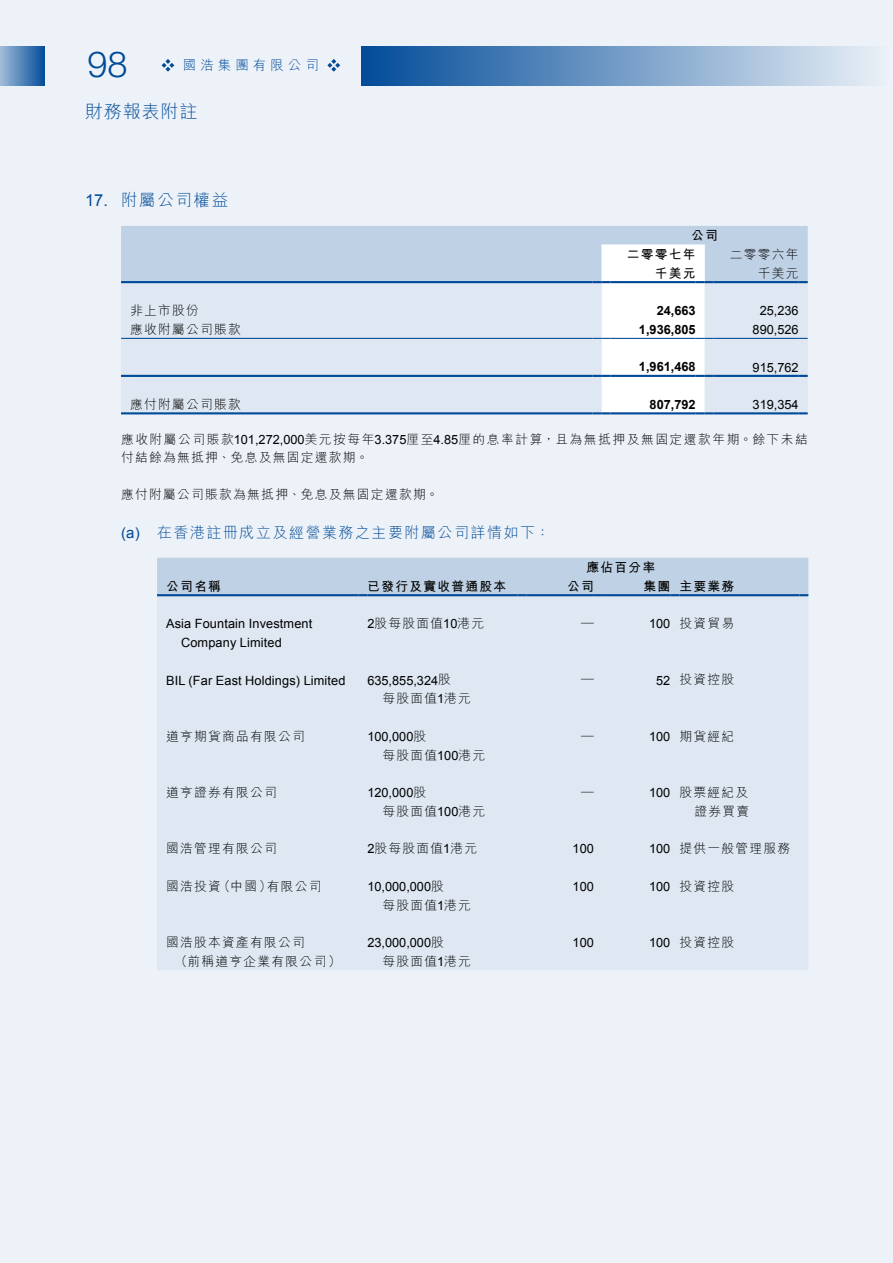
<style>
.page{position:relative;width:893px;height:1263px;background:#edf2f8}
.page>*{position:absolute;margin:0;border:0;box-sizing:border-box;transform-origin:0 0}
.t1{font:300 36px "Helvetica Neue LT Std";color:#004a98}
.t2{font:300 18px "M Hei HK";letter-spacing:.05em;color:#004a98}
.t3{font:300 16.5px "M Hei HK";letter-spacing:.1em;color:#004a98}
.t4{font:300 15px "M Hei HK";letter-spacing:.1em;color:#004a98}
.t5{font:300 13.5px "M Hei HK";letter-spacing:.295em;color:#004a98}
.t6{font:300 12.75px/18.8px "M Hei HK";letter-spacing:.1em;color:#000;text-align:right}
.t7{font:12.75px/18.8px "Arial";letter-spacing:.01em;color:#000}
.t8{font:300 12.75px/18.8px "M Hei HK";letter-spacing:.12em;color:#000}
.t9{font:700 12.75px/18.8px "M Hei HK";letter-spacing:.1em;color:#000}
.t10{font:700 12.75px "Arial";color:#000}
.s1{font-family:"Arial";font-weight:400}
.s2{font-family:"M Hei HK";font-weight:300}
</style>
<div class="page">
<div style="left:361px;top:47px;width:532px;height:38px;background:linear-gradient(to right,#014b98,#edf2f8)"></div>
<svg style="left:162px;top:59px;width:12px;height:13px"></svg>
<svg style="left:327px;top:59px;width:13px;height:13px"></svg>
<div style="left:0;top:47px;width:45px;height:38px;background:linear-gradient(to right,#a2bdd9,#044c99)"></div>
<hr style="left:892px;top:47px;width:1px;height:38px;background:#edf2f8">
<svg style="left:121px;top:226px;width:687px;height:188px"></svg>
<hr style="left:714px;top:375px;width:85px;height:2px;background:#004a98">
<div style="left:157px;top:596px;width:651px;height:374px;background:#dee7f2"></div>
<div style="left:157px;top:558px;width:651px;height:38px;background:#bfd2e5"></div>
<h1 class="t1" style="left:88px;top:42px;width:20px">98</h1>
<p class="t5" style="left:183px;top:56px;width:138px">國浩集團有限公司</p>
<h2 class="t2" style="left:85px;top:99px;width:114px">財務報表附註</h2>
<p class="t3" style="left:85px;top:188px;width:145px"><span class="s1">17.</span> 附屬公司權益</p>
<p class="t9" style="left:627px;top:225px;width:93px;text-indent:64px">公司二零零七年</p>
<p class="t6" style="left:730px;top:244px;width:70px">二零零六年</p>
<p class="t9" style="left:655px;top:263px;width:42px">千美元</p>
<p class="t6" style="left:758px;top:263px;width:42px">千美元</p>
<p class="t6" style="left:130px;top:301px;width:70px">非上市股份</p>
<p class="t10" style="left:657px;top:302px;width:40px">24,663</p>
<p class="t7" style="left:760px;top:301px;width:40px">25,236</p>
<p class="t6" style="left:130px;top:319px;width:112px">應收附屬公司賬款</p>
<p class="t10" style="left:639px;top:321px;width:58px">1,936,805</p>
<p class="t7" style="left:753px;top:320px;width:48px">890,526</p>
<p class="t10" style="left:639px;top:359px;width:58px">1,961,468</p>
<p class="t7" style="left:753px;top:358px;width:48px">915,762</p>
<p class="t6" style="left:130px;top:394px;width:112px">應付附屬公司賬款</p>
<p class="t10" style="left:650px;top:396px;width:48px">807,792</p>
<p class="t7" style="left:753px;top:395px;width:48px">319,354</p>
<p class="t8" style="left:121px;top:429px;width:688px">應收附屬公司賬款<span class="s1">101,272,000</span>美元按每年<span class="s1">3.375</span>厘至<span class="s1">4.85</span>厘的息率計算，且為無抵押及無固定還款年期。餘下未結付結餘為無抵押、免息及無固定還款期。</p>
<p class="t6" style="left:121px;top:485px;width:319px">應付附屬公司賬款為無抵押、免息及無固定還款期。</p>
<p class="t4" style="left:121px;top:522px;width:430px"><span class="s1">(a)</span> 在香港註冊成立及經營業務之主要附屬公司詳情如下：</p>
<p class="t9" style="left:166px;top:576px;width:56px">公司名稱</p>
<p class="t9" style="left:367px;top:576px;width:140px">已發行及實收普通股本</p>
<p class="t9" style="left:567px;top:557px;width:90px;text-indent:19px">應佔百分率公司</p>
<p class="t9" style="left:644px;top:576px;width:92px">集團 主要業務</p>
<p class="t7" style="left:181px;top:615px;width:133px;text-indent:-15px">Asia Fountain Investment<br>Company Limited</p>
<p class="t6" style="left:367px;top:614px;width:118px"><span class="s1">2</span>股每股面值<span class="s1">10</span>港元</p>
<p class="t6" style="left:581px;top:614px;width:14px">—</p>
<p class="t6" style="left:649px;top:614px;width:87px"><span class="s1">100</span> 投資貿易</p>
<p class="t7" style="left:166px;top:671px;width:181px">BIL (Far East Holdings) Limited</p>
<p class="t7" style="left:367px;top:671px;width:85px">635,855,324<span class="s2">股</span></p>
<p class="t6" style="left:382px;top:689px;width:90px">每股面值<span class="s1">1</span>港元</p>
<p class="t6" style="left:581px;top:670px;width:14px">—</p>
<p class="t6" style="left:656px;top:670px;width:80px"><span class="s1">52</span> 投資控股</p>
<p class="t6" style="left:166px;top:726px;width:140px">道亨期貨商品有限公司</p>
<p class="t7" style="left:367px;top:727px;width:60px">100,000<span class="s2">股</span></p>
<p class="t6" style="left:382px;top:745px;width:104px">每股面值<span class="s1">100</span>港元</p>
<p class="t6" style="left:166px;top:782px;width:112px">道亨證券有限公司</p>
<p class="t7" style="left:367px;top:783px;width:60px">120,000<span class="s2">股</span></p>
<p class="t6" style="left:382px;top:801px;width:104px">每股面值<span class="s1">100</span>港元</p>
<p class="t6" style="left:581px;top:726px;width:14px">—</p>
<p class="t6" style="left:649px;top:726px;width:87px"><span class="s1">100</span> 期貨經紀</p>
<p class="t6" style="left:581px;top:782px;width:14px">—</p>
<p class="t6" style="left:649px;top:782px;width:102px"><span class="s1">100</span> 股票經紀及證券買賣</p>
<p class="t6" style="left:166px;top:839px;width:112px">國浩管理有限公司</p>
<p class="t6" style="left:367px;top:839px;width:111px"><span class="s1">2</span>股每股面值<span class="s1">1</span>港元</p>
<p class="t7" style="left:573px;top:840px;width:23px">100</p>
<p class="t6" style="left:649px;top:839px;width:143px"><span class="s1">100</span> 提供一般管理服務</p>
<p class="t6" style="left:166px;top:876px;width:157px">國浩投資（中國）有限公司</p>
<p class="t7" style="left:367px;top:877px;width:78px">10,000,000<span class="s2">股</span></p>
<p class="t6" style="left:382px;top:895px;width:90px">每股面值<span class="s1">1</span>港元</p>
<p class="t7" style="left:573px;top:877px;width:23px">100</p>
<p class="t6" style="left:649px;top:876px;width:87px"><span class="s1">100</span> 投資控股</p>
<p class="t6" style="left:175px;top:932px;width:168px;text-align:left;text-indent:-9px">國浩股本資產有限公司<br>（前稱道亨企業有限公司）</p>
<p class="t7" style="left:367px;top:933px;width:78px">23,000,000<span class="s2">股</span></p>
<p class="t6" style="left:382px;top:951px;width:90px">每股面值<span class="s1">1</span>港元</p>
<p class="t7" style="left:573px;top:933px;width:23px">100</p>
<p class="t6" style="left:649px;top:932px;width:87px"><span class="s1">100</span> 投資控股</p>
</div>
